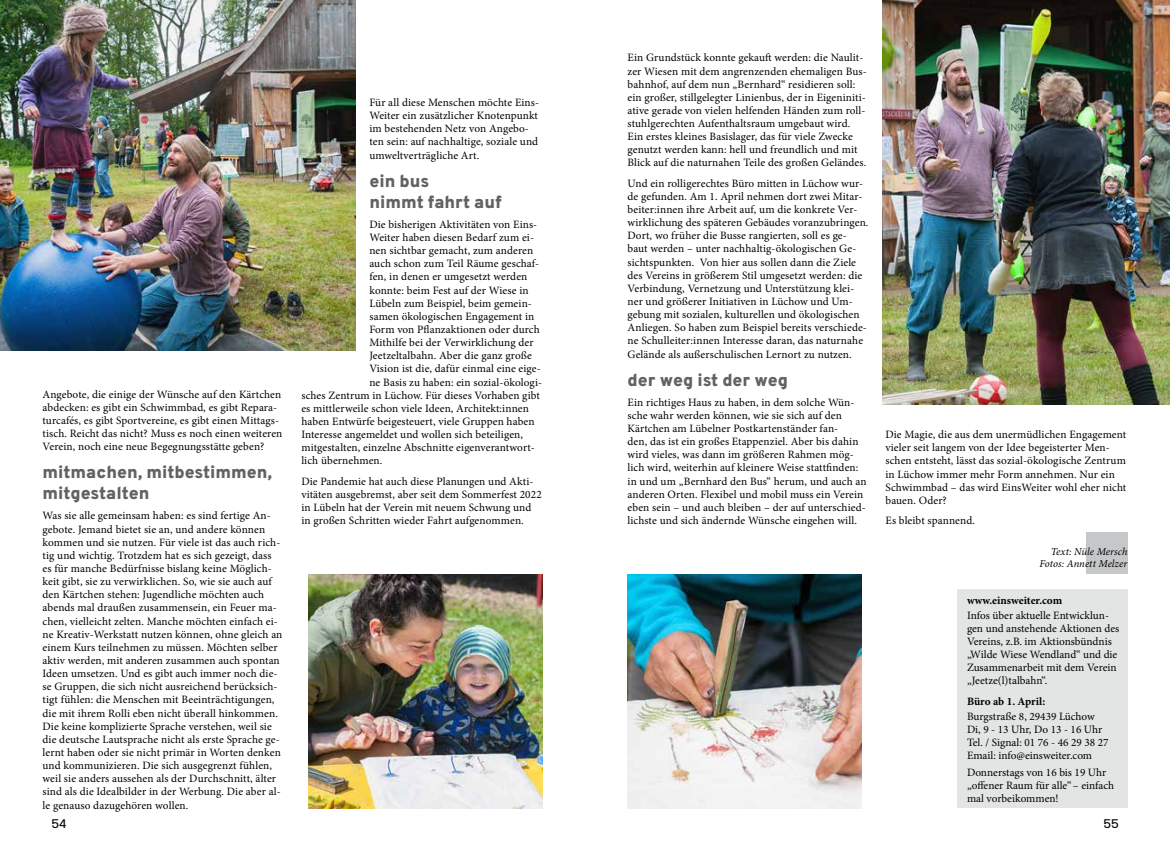
<style>
.page{position:relative;width:1170px;height:851px;background:#fff}
.page>*{position:absolute;margin:0;border:0;box-sizing:border-box;transform-origin:0 0}
.t1{font:800 17.5px/21px "Overpass";color:#616264}
.t2{font:12.5px "Molde";color:#000}
.t3{font:11.25px/13.1px "Minion Pro";letter-spacing:.01em;color:#000}
.t4{font:700 11.25px "Minion Pro";letter-spacing:-.005em;color:#000}
.t5{font:italic 10.62px/12.5px "Minion Pro";letter-spacing:.005em;color:#000;text-align:right}
</style>
<div class="page">
<div style="left:1085px;top:531px;width:42px;height:42px;background:#c6c7c8"></div>
<img style="left:0;top:0;width:355px;height:350px">
<img style="left:882px;top:0;width:287px;height:405px">
<div style="left:957px;top:589px;width:170px;height:219px;background:#e3e4e4"></div>
<img style="left:308px;top:574px;width:234px;height:234px">
<img style="left:627px;top:574px;width:234px;height:234px">
<p class="t3" style="left:43px;top:387px;width:241px">Angebote, die einige der Wünsche auf den Kärtchen abdecken: es gibt ein Schwimmbad, es gibt Repara&shy;turcafés, es gibt Sportvereine, es gibt einen Mittags&shy;tisch. Reicht das nicht? Muss es noch einen weiteren Verein, noch eine neue Begegnungsstätte geben?</p>
<h1 class="t1" style="left:43px;top:462px;width:231px">mitmachen, mitbestimmen, mitgestalten</h1>
<p class="t3" style="left:43px;top:509px;width:241px">Was sie alle gemeinsam haben: es sind fertige An&shy;gebote. Jemand bietet sie an, und andere können kommen und sie nutzen. Für viele ist das auch rich&shy;tig und wichtig. Trotzdem hat es sich gezeigt, dass es für manche Bedürfnisse bislang keine Möglich&shy;keit gibt, sie zu verwirklichen. So, wie sie auch auf den Kärtchen stehen: Jugendliche möchten auch abends mal draußen zusammensein, ein Feuer ma&shy;chen, vielleicht zelten. Manche möchten einfach ei&shy;ne Kreativ-Werkstatt nutzen können, ohne gleich an einem Kurs teilnehmen zu müssen. Möchten selber aktiv werden, mit anderen zusammen auch spontan Ideen umsetzen. Und es gibt auch immer noch die&shy;se Gruppen, die sich nicht ausreichend berücksich&shy;tigt fühlen: die Menschen mit Beeinträchtigungen, die mit ihrem Rolli eben nicht überall hinkommen.<br>Die keine komplizierte Sprache verstehen, weil sie die deutsche Lautsprache nicht als erste Sprache ge&shy;lernt haben oder sie nicht primär in Worten denken und kommunizieren. Die sich ausgegrenzt fühlen, weil sie anders aussehen als der Durchschnitt, älter sind als die Idealbilder in der Werbung. Die aber al&shy;le genauso dazugehören wollen.</p>
<p class="t3" style="left:369px;top:96px;width:171px">Für all diese Menschen möchte Eins-Weiter ein zusätzlicher Knotenpunkt im bestehenden Netz von Angebo&shy;ten sein: auf nachhaltige, soziale und umweltverträgliche Art.</p>
<h1 class="t1" style="left:369px;top:170px;width:134px">ein bus<br>nimmt fahrt auf</h1>
<p class="t3" style="left:369px;top:218px;width:169px">Die bisherigen Aktivitäten von Eins-</p>
<p class="t3" style="left:369px;top:231px;width:166px">Weiter haben diesen Bedarf zum ei-</p>
<p class="t3" style="left:369px;top:244px;width:165px">nen sichtbar gemacht, zum anderen</p>
<p class="t3" style="left:369px;top:257px;width:171px">auch schon zum Teil Räume geschaf-</p>
<p class="t3" style="left:369px;top:270px;width:159px">fen, in denen er umgesetzt werden</p>
<p class="t3" style="left:369px;top:283px;width:161px">konnte: beim Fest auf der Wiese in</p>
<p class="t3" style="left:369px;top:296px;width:164px">Lübeln zum Beispiel, beim gemein-</p>
<p class="t3" style="left:369px;top:310px;width:166px">samen ökologischen Engagement in</p>
<p class="t3" style="left:369px;top:323px;width:172px">Form von Pflanzaktionen oder durch</p>
<p class="t3" style="left:369px;top:336px;width:166px">Mithilfe bei der Verwirklichung der</p>
<p class="t3" style="left:369px;top:349px;width:164px">Jeetzeltalbahn. Aber die ganz große</p>
<p class="t3" style="left:369px;top:362px;width:173px">Vision ist die, dafür einmal eine eige-</p>
<p class="t3" style="left:369px;top:375px;width:174px">ne Basis zu haben: ein sozial-ökologi-</p>
<p class="t3" style="left:301px;top:388px;width:240px">sches Zentrum in Lüchow. Für dieses Vorhaben gibt</p>
<p class="t3" style="left:301px;top:401px;width:229px">es mittlerweile schon viele Ideen, Architekt:innen</p>
<p class="t3" style="left:301px;top:415px;width:235px">haben Entwürfe beigesteuert, viele Gruppen haben</p>
<p class="t3" style="left:301px;top:428px;width:223px">Interesse angemeldet und wollen sich beteiligen,</p>
<p class="t3" style="left:301px;top:441px;width:235px">mitgestalten, einzelne Abschnitte eigenverantwort-</p>
<p class="t3" style="left:301px;top:454px;width:83px">lich übernehmen.</p>
<p class="t3" style="left:301px;top:474px;width:242px">Die Pandemie hat auch diese Planungen und Akti&shy;vitäten ausgebremst, aber seit dem Sommerfest 2022 in Lübeln hat der Verein mit neuem Schwung und in großen Schritten wieder Fahrt aufgenommen.</p>
<p class="t3" style="left:627px;top:51px;width:240px">Ein Grundstück konnte gekauft werden: die Naulit&shy;zer Wiesen mit dem angrenzenden ehemaligen Bus&shy;bahnhof, auf dem nun „Bernhard“ residieren soll: ein großer, stillgelegter Linienbus, der in Eigeniniti&shy;ative gerade von vielen helfenden Händen zum roll&shy;stuhlgerechten Aufenthaltsraum umgebaut wird.<br>Ein erstes kleines Basislager, das für viele Zwecke genutzt werden kann: hell und freundlich und mit Blick auf die naturnahen Teile des großen Geländes.</p>
<p class="t3" style="left:627px;top:176px;width:242px">Und ein rolligerechtes Büro mitten in Lüchow wur&shy;de gefunden. Am 1. April nehmen dort zwei Mitar&shy;beiter:innen ihre Arbeit auf, um die konkrete Ver&shy;wirklichung des späteren Gebäudes voranzubringen.<br>Dort, wo früher die Busse rangierten, soll es ge&shy;baut werden – unter nachhaltig-ökologischen Ge&shy;sichtspunkten. Von hier aus sollen dann die Ziele des Vereins in größerem Stil umgesetzt werden: die Verbindung, Vernetzung und Unterstützung klei&shy;ner und größerer Initiativen in Lüchow und Um&shy;gebung mit sozialen, kulturellen und ökologischen Anliegen. So haben zum Beispiel bereits verschiede&shy;ne Schulleiter:innen Interesse daran, das naturnahe Gelände als außerschulischen Lernort zu nutzen.</p>
<h1 class="t1" style="left:627px;top:369px;width:162px">der weg ist der weg</h1>
<p class="t3" style="left:627px;top:395px;width:240px">Ein richtiges Haus zu haben, in dem solche Wün&shy;sche wahr werden können, wie sie sich auf den Kärtchen am Lübelner Postkartenständer fan-<br>den, das ist ein großes Etappenziel. Aber bis dahin wird vieles, was dann im größeren Rahmen mög&shy;lich wird, weiterhin auf kleinere Weise stattfinden: in und um „Bernhard den Bus“ herum, und auch an anderen Orten. Flexibel und mobil muss ein Verein eben sein – und auch bleiben – der auf unterschied&shy;lichste und sich ändernde Wünsche eingehen will.</p>
<p class="t3" style="left:885px;top:428px;width:242px">Die Magie, die aus dem unermüdlichen Engagement vieler seit langem von der Idee begeisterter Men&shy;schen entsteht, lässt das sozial-ökologische Zentrum in Lüchow immer mehr Form annehmen. Nur ein Schwimmbad – das wird EinsWeiter wohl eher nicht bauen. Oder?</p>
<p class="t3" style="left:885px;top:514px;width:91px">Es bleibt spannend.</p>
<p class="t5" style="left:1039px;top:545px;width:89px">Text: Nüle Mersch<br>Fotos: Annett Melzer</p>
<p class="t4" style="left:966px;top:592px;width:97px">www.einsweiter.com</p>
<p class="t3" style="left:966px;top:608px;width:154px">Infos über aktuelle Entwicklun&shy;gen und anstehende Aktionen des<br>Vereins, z.B. im Aktionsbündnis „Wilde Wiese Wendland“ und die<br>Zusammenarbeit mit dem Verein „Jeetze(l)talbahn“.</p>
<p class="t4" style="left:966px;top:693px;width:80px">Büro ab 1. April:</p>
<p class="t3" style="left:966px;top:709px;width:143px">Burgstraße 8, 29439 Lüchow<br>Di, 9 - 13 Uhr, Do 13 - 16 Uhr<br>Tel. / Signal: 01 76 - 46 29 38 27<br>Email: info@einsweiter.com</p>
<p class="t3" style="left:966px;top:765px;width:149px">Donnerstags von 16 bis 19 Uhr „offener Raum für alle“– einfach mal vorbeikommen!</p>
<p class="t2" style="left:51px;top:815px;width:16px">54</p>
<p class="t2" style="left:1103px;top:815px;width:17px">55</p>
</div>
